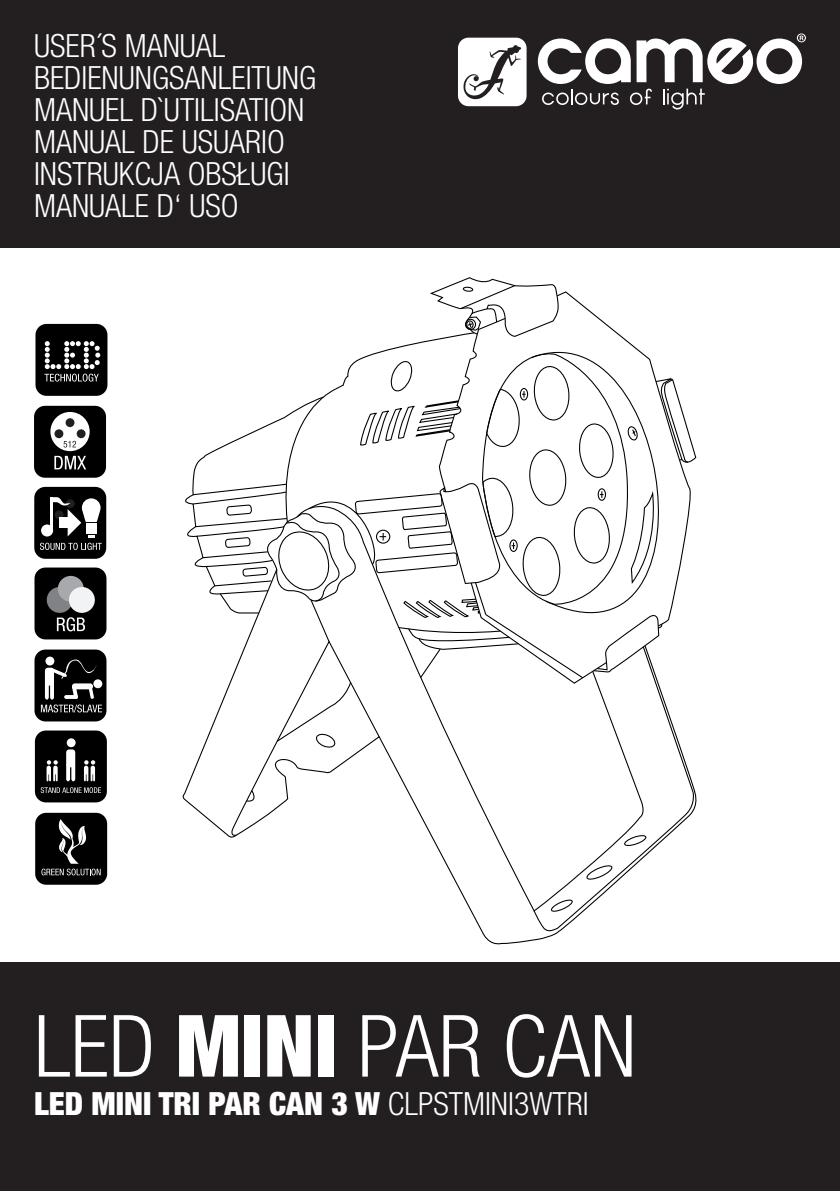
<style>
.page{position:relative;width:840px;height:1191px;background:#fff}
.page>*{position:absolute;margin:0;border:0;box-sizing:border-box;transform-origin:0 0}
.t1{font:300 condensed 86px "Helvetica Neue LT Pro";color:#fff}
.t2{font:300 condensed 32px/32px "Helvetica Neue LT Pro";color:#fff}
.t3{font:900 condensed 32px "Helvetica Neue LT Pro";color:#fff}
.s1{font-weight:900}
.s2{font-weight:300}
</style>
<div class="page">
<div style="left:0;top:0;width:839px;height:248px;background:#231f20"></div>
<div style="left:0;top:962px;width:839px;height:229px;background:#231f20"></div>
<svg style="left:537px;top:33px;width:268px;height:76px"></svg>
<svg style="left:458px;top:38px;width:68px;height:68px;background:#dad9da"></svg>
<div style="left:34px;top:567px;width:72px;height:72px;background:#000;border-radius:11px"></div>
<div style="left:47px;top:587px;width:26px;height:26px;background:#808285;border-radius:50%"></div>
<div style="left:58px;top:576px;width:26px;height:26px;background:#a8a9ad;border-radius:50%"></div>
<div style="left:69px;top:587px;width:26px;height:26px;background:#f2f3f4;border-radius:50%"></div>
<svg style="left:57px;top:617px;width:28px;height:14px"></svg>
<div style="left:34px;top:406px;width:72px;height:72px;background:#000;border-radius:11px"></div>
<svg style="left:54px;top:456px;width:32px;height:13px"></svg>
<div style="left:50px;top:412px;width:40px;height:39px;background:#fff;border-radius:50%"></div>
<div style="left:66px;top:418px;width:8px;height:9px;background:#231f20;border-radius:50%"></div>
<div style="left:54px;top:429px;width:9px;height:9px;background:#231f20;border-radius:50%"></div>
<div style="left:77px;top:429px;width:8px;height:9px;background:#231f20;border-radius:50%"></div>
<svg style="left:63px;top:441px;width:13px;height:6px"></svg>
<div style="left:34px;top:649px;width:72px;height:72px;background:#000;border-radius:11px"></div>
<svg style="left:45px;top:656px;width:9px;height:9px"></svg>
<svg style="left:41px;top:659px;width:61px;height:53px"></svg>
<div style="left:35px;top:324px;width:72px;height:72px;background:#000;border-radius:11px"></div>
<svg style="left:44px;top:341px;width:56px;height:40px"></svg>
<div style="left:34px;top:487px;width:72px;height:72px;background:#000;border-radius:11px"></div>
<svg style="left:40px;top:543px;width:62px;height:7px"></svg>
<div style="left:41px;top:524px;width:12px;height:12px;background:#fff;border-radius:50%"></div>
<svg style="left:51px;top:497px;width:49px;height:40px"></svg>
<div style="left:35px;top:813px;width:72px;height:71px;background:#000;border-radius:11px"></div>
<svg style="left:41px;top:819px;width:60px;height:56px"></svg>
<div style="left:35px;top:730px;width:72px;height:72px;background:#000;border-radius:11px"></div>
<svg style="left:41px;top:787px;width:60px;height:6px"></svg>
<div style="left:67px;top:738px;width:9px;height:9px;background:#fff;border-radius:50%"></div>
<svg style="left:66px;top:766px;width:9px;height:15px"></svg>
<div style="left:66px;top:749px;width:9px;height:18px;background:#fff;border-radius:3px"></div>
<svg style="left:47px;top:760px;width:11px;height:21px"></svg>
<div style="left:53px;top:765px;width:5px;height:9px;background:#fff;border-radius:2px"></div>
<svg style="left:84px;top:760px;width:11px;height:21px"></svg>
<svg style="left:532px;top:846px;width:125px;height:89px"></svg>
<svg style="left:192px;top:277px;width:504px;height:569px"></svg>
<p class="t2" style="left:34px;top:29px;width:283px">USER´S MANUAL<br>BEDIENUNGSANLEITUNG<br>MANUEL D`UTILISATION<br>MANUAL DE USUARIO<br>INSTRUKCJA OBSŁUGI<br>MANUALE D‘ USO</p>
<h1 class="t1" style="left:34px;top:996px;width:603px">LED <span class="s1">MINI</span> PAR CAN</h1>
<p class="t3" style="left:34px;top:1084px;width:555px">LED MINI TRI PAR CAN 3 W <span class="s2">CLPSTMINI3WTRI</span></p>
</div>
